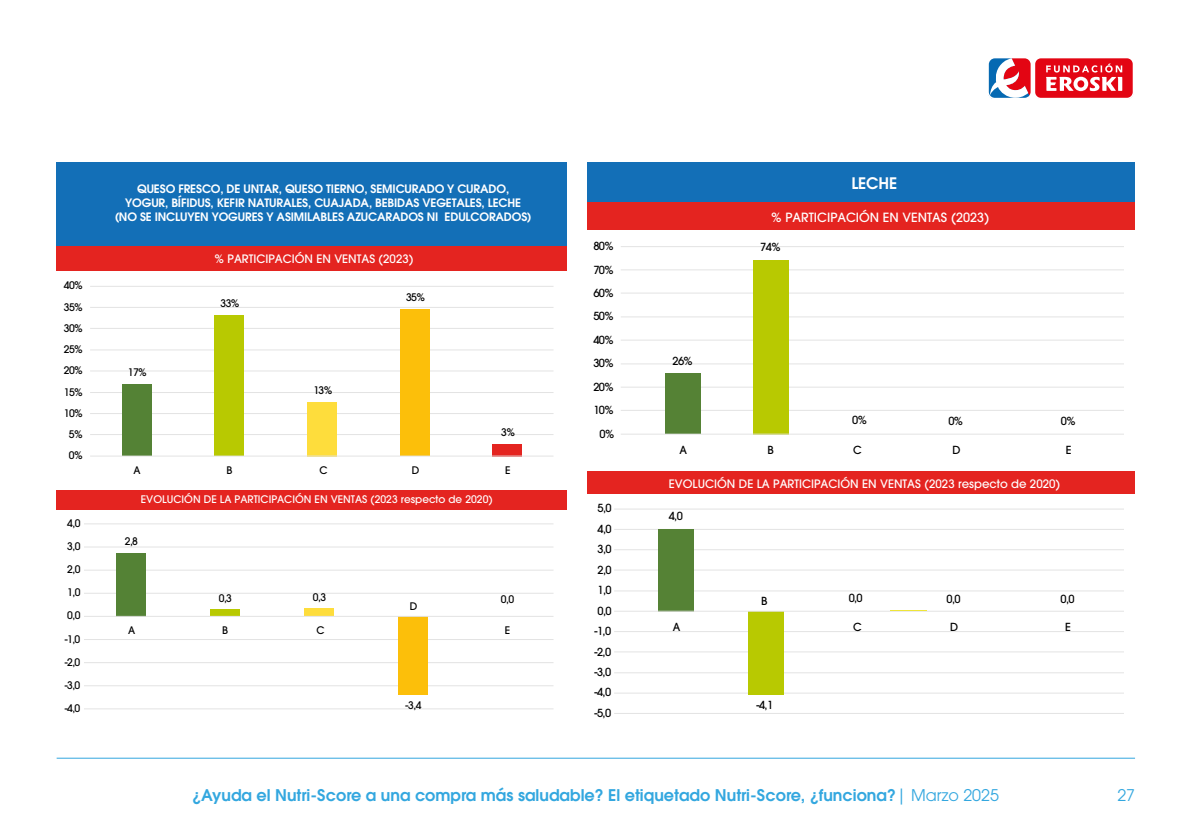
<style>
.page{position:relative;width:1191px;height:840px;background:#fff}
.page>*{position:absolute;margin:0;border:0;box-sizing:border-box;transform-origin:0 0}
.t1{font:600 16px "ITC Avant Garde Pro";color:#33a7df}
.t2{font:16px "ITC Avant Garde Pro";color:#33a7df}
.t3{font:600 15.8px "ITC Avant Garde Pro";letter-spacing:-.01em;color:#fff}
.t4{font:500 12.6px "ITC Avant Garde Pro";color:#fff}
.t5{font:600 11.6px/13.8px "ITC Avant Garde Pro";letter-spacing:-.01em;color:#fff;text-align:center}
.t6{font:500 11.6px "ITC Avant Garde Pro";color:#fff}
.t7{font:500 11px "ITC Avant Garde Pro";letter-spacing:-.055em;color:#000}
.t8{font:500 10.4px "ITC Avant Garde Pro";letter-spacing:-.055em;color:#000}
.t9{font:500 10.4px "ITC Avant Garde Pro";color:#fff}
.s1{font-weight:400}
</style>
<div class="page">
<svg style="left:988px;top:58px;width:145px;height:41px"></svg>
<div style="left:56px;top:162px;width:511px;height:85px;background:#136fb7"></div>
<div style="left:56px;top:246px;width:511px;height:25px;background:#e42420"></div>
<div style="left:56px;top:489px;width:511px;height:20px;background:#e42420"></div>
<hr style="left:84px;top:708px;width:469px;height:1px;background:#e3e3e3">
<hr style="left:84px;top:685px;width:469px;height:1px;background:#e3e3e3">
<hr style="left:84px;top:661px;width:469px;height:1px;background:#e3e3e3">
<hr style="left:84px;top:638px;width:469px;height:1px;background:#e3e3e3">
<hr style="left:84px;top:592px;width:469px;height:1px;background:#e3e3e3">
<hr style="left:84px;top:569px;width:469px;height:1px;background:#e3e3e3">
<hr style="left:84px;top:546px;width:469px;height:1px;background:#e3e3e3">
<hr style="left:84px;top:523px;width:469px;height:1px;background:#e3e3e3">
<div style="left:116px;top:552px;width:29px;height:64px;background:#548235"></div>
<div style="left:210px;top:609px;width:29px;height:7px;background:#b8c901"></div>
<div style="left:304px;top:608px;width:30px;height:8px;background:#fedd3c"></div>
<div style="left:398px;top:616px;width:30px;height:78px;background:#fcbf0a"></div>
<hr style="left:84px;top:615px;width:469px;height:1px;background:#e3e3e3">
<hr style="left:90px;top:434px;width:463px;height:1px;background:#e3e3e3">
<hr style="left:90px;top:413px;width:463px;height:1px;background:#e3e3e3">
<hr style="left:90px;top:392px;width:463px;height:1px;background:#e3e3e3">
<hr style="left:90px;top:370px;width:463px;height:1px;background:#e3e3e3">
<hr style="left:90px;top:349px;width:463px;height:1px;background:#e3e3e3">
<hr style="left:90px;top:328px;width:463px;height:1px;background:#e3e3e3">
<hr style="left:90px;top:307px;width:463px;height:1px;background:#e3e3e3">
<hr style="left:90px;top:286px;width:463px;height:1px;background:#e3e3e3">
<div style="left:122px;top:384px;width:29px;height:72px;background:#548235"></div>
<div style="left:214px;top:315px;width:30px;height:141px;background:#b8c901"></div>
<div style="left:307px;top:402px;width:29px;height:54px;background:#fedd3c"></div>
<div style="left:400px;top:309px;width:29px;height:147px;background:#fcbf0a"></div>
<div style="left:492px;top:444px;width:29px;height:12px;background:#e42420"></div>
<hr style="left:90px;top:455px;width:463px;height:1px;background:#e3e3e3">
<div style="left:588px;top:162px;width:547px;height:41px;background:#136fb7"></div>
<div style="left:588px;top:202px;width:547px;height:28px;background:#e42420"></div>
<div style="left:588px;top:471px;width:547px;height:22px;background:#e42420"></div>
<hr style="left:614px;top:712px;width:510px;height:1px;background:#e3e3e3">
<hr style="left:614px;top:692px;width:510px;height:1px;background:#e3e3e3">
<hr style="left:614px;top:672px;width:510px;height:1px;background:#e3e3e3">
<hr style="left:614px;top:651px;width:510px;height:1px;background:#e3e3e3">
<hr style="left:614px;top:630px;width:510px;height:1px;background:#e3e3e3">
<hr style="left:614px;top:590px;width:510px;height:1px;background:#e3e3e3">
<hr style="left:614px;top:569px;width:510px;height:1px;background:#e3e3e3">
<hr style="left:614px;top:549px;width:510px;height:1px;background:#e3e3e3">
<hr style="left:614px;top:528px;width:510px;height:1px;background:#e3e3e3">
<hr style="left:614px;top:508px;width:510px;height:1px;background:#e3e3e3">
<div style="left:658px;top:528px;width:36px;height:83px;background:#558235"></div>
<div style="left:747px;top:611px;width:36px;height:82px;background:#b8c901"></div>
<hr style="left:614px;top:610px;width:510px;height:1px;background:#e3e3e3">
<hr style="left:621px;top:409px;width:503px;height:1px;background:#e3e3e3">
<hr style="left:621px;top:386px;width:503px;height:1px;background:#e3e3e3">
<hr style="left:621px;top:363px;width:503px;height:1px;background:#e3e3e3">
<hr style="left:621px;top:339px;width:503px;height:1px;background:#e3e3e3">
<hr style="left:621px;top:316px;width:503px;height:1px;background:#e3e3e3">
<hr style="left:621px;top:292px;width:503px;height:1px;background:#e3e3e3">
<hr style="left:621px;top:269px;width:503px;height:1px;background:#e3e3e3">
<hr style="left:621px;top:246px;width:503px;height:1px;background:#e3e3e3">
<div style="left:665px;top:373px;width:36px;height:61px;background:#558235"></div>
<div style="left:753px;top:260px;width:35px;height:174px;background:#b8c901"></div>
<hr style="left:621px;top:433px;width:503px;height:1px;background:#e3e3e3">
<hr style="left:57px;top:757px;width:1078px;height:1px;background:#33a7df">
<p class="t8" style="left:64px;top:279px;width:21px">40%</p>
<p class="t8" style="left:64px;top:300px;width:21px">35%</p>
<p class="t8" style="left:64px;top:321px;width:21px">30%</p>
<p class="t8" style="left:64px;top:342px;width:21px">25%</p>
<p class="t8" style="left:64px;top:364px;width:21px">20%</p>
<p class="t8" style="left:64px;top:385px;width:21px">15%</p>
<p class="t8" style="left:64px;top:406px;width:21px">10%</p>
<p class="t8" style="left:69px;top:427px;width:15px">5%</p>
<p class="t8" style="left:69px;top:448px;width:15px">0%</p>
<p class="t8" style="left:67px;top:516px;width:15px">4,0</p>
<p class="t8" style="left:67px;top:539px;width:15px">3,0</p>
<p class="t8" style="left:67px;top:562px;width:15px">2,0</p>
<p class="t8" style="left:67px;top:585px;width:15px">1,0</p>
<p class="t8" style="left:67px;top:608px;width:15px">0,0</p>
<p class="t8" style="left:65px;top:631px;width:17px">-1,0</p>
<p class="t8" style="left:65px;top:655px;width:17px">-2,0</p>
<p class="t8" style="left:65px;top:678px;width:17px">-3,0</p>
<p class="t8" style="left:65px;top:701px;width:17px">-4,0</p>
<p class="t5" style="left:115px;top:181px;width:418px">QUESO FRESCO, DE UNTAR, QUESO TIERNO, SEMICURADO Y CURADO,<br>YOGUR, BÍFIDUS, KEFIR NATURALES, CUAJADA, BEBIDAS VEGETALES, LECHE (NO SE INCLUYEN YOGURES Y ASIMILABLES AZUCARADOS NI EDULCORADOS)</p>
<p class="t6" style="left:214px;top:251px;width:200px">% PARTICIPACIÓN EN VENTAS (2023)</p>
<p class="t8" style="left:128px;top:365px;width:21px">17%</p>
<p class="t8" style="left:221px;top:297px;width:21px">33%</p>
<p class="t8" style="left:313px;top:383px;width:21px">13%</p>
<p class="t8" style="left:406px;top:290px;width:21px">35%</p>
<p class="t8" style="left:501px;top:425px;width:15px">3%</p>
<p class="t8" style="left:134px;top:463px;width:9px">A</p>
<p class="t8" style="left:226px;top:463px;width:8px">B</p>
<p class="t8" style="left:319px;top:463px;width:10px">C</p>
<p class="t8" style="left:412px;top:463px;width:9px">D</p>
<p class="t8" style="left:505px;top:463px;width:7px">E</p>
<p class="t9" style="left:141px;top:492px;width:353px">EVOLUCIÓN DE LA PARTICIPACIÓN EN VENTAS (2023 respecto de 2020)</p>
<p class="t8" style="left:125px;top:534px;width:15px">2,8</p>
<p class="t8" style="left:219px;top:591px;width:15px">0,3</p>
<p class="t8" style="left:313px;top:590px;width:15px">0,3</p>
<p class="t8" style="left:128px;top:623px;width:9px">A</p>
<p class="t8" style="left:222px;top:623px;width:8px">B</p>
<p class="t8" style="left:316px;top:623px;width:10px">C</p>
<p class="t8" style="left:410px;top:598px;width:9px">D</p>
<p class="t8" style="left:405px;top:698px;width:18px">-3,4</p>
<p class="t8" style="left:501px;top:592px;width:15px">0,0</p>
<p class="t8" style="left:505px;top:623px;width:7px">E</p>
<p class="t7" style="left:593px;top:239px;width:22px">80%</p>
<p class="t7" style="left:593px;top:262px;width:22px">70%</p>
<p class="t7" style="left:593px;top:286px;width:22px">60%</p>
<p class="t7" style="left:593px;top:309px;width:22px">50%</p>
<p class="t7" style="left:593px;top:332px;width:22px">40%</p>
<p class="t7" style="left:593px;top:356px;width:22px">30%</p>
<p class="t7" style="left:593px;top:379px;width:22px">20%</p>
<p class="t7" style="left:593px;top:403px;width:22px">10%</p>
<p class="t7" style="left:599px;top:426px;width:16px">0%</p>
<p class="t7" style="left:597px;top:501px;width:16px">5,0</p>
<p class="t7" style="left:597px;top:521px;width:16px">4,0</p>
<p class="t7" style="left:597px;top:542px;width:16px">3,0</p>
<p class="t7" style="left:597px;top:562px;width:16px">2,0</p>
<p class="t7" style="left:597px;top:582px;width:16px">1,0</p>
<p class="t7" style="left:597px;top:603px;width:16px">0,0</p>
<p class="t7" style="left:594px;top:623px;width:18px">-1,0</p>
<p class="t7" style="left:594px;top:644px;width:18px">-2,0</p>
<p class="t7" style="left:594px;top:664px;width:18px">-3,0</p>
<p class="t7" style="left:594px;top:685px;width:18px">-4,0</p>
<p class="t7" style="left:594px;top:705px;width:18px">-5,0</p>
<h2 class="t3" style="left:851px;top:173px;width:47px">LECHE</h2>
<p class="t4" style="left:771px;top:209px;width:220px">% PARTICIPACIÓN EN VENTAS (2023)</p>
<p class="t7" style="left:672px;top:353px;width:22px">26%</p>
<p class="t7" style="left:760px;top:240px;width:22px">74%</p>
<p class="t7" style="left:679px;top:442px;width:9px">A</p>
<p class="t7" style="left:767px;top:442px;width:8px">B</p>
<p class="t7" style="left:852px;top:413px;width:16px">0%</p>
<p class="t7" style="left:948px;top:413px;width:16px">0%</p>
<p class="t7" style="left:1061px;top:413px;width:16px">0%</p>
<p class="t7" style="left:853px;top:442px;width:10px">C</p>
<p class="t7" style="left:952px;top:442px;width:10px">D</p>
<p class="t7" style="left:1065px;top:442px;width:7px">E</p>
<p class="t6" style="left:669px;top:476px;width:393px">EVOLUCIÓN DE LA PARTICIPACIÓN EN VENTAS (2023 respecto de 2020)</p>
<p class="t7" style="left:669px;top:509px;width:16px">4,0</p>
<p class="t7" style="left:761px;top:593px;width:8px">B</p>
<p class="t7" style="left:848px;top:591px;width:16px">0,0</p>
<p class="t7" style="left:946px;top:591px;width:16px">0,0</p>
<p class="t7" style="left:1060px;top:591px;width:16px">0,0</p>
<p class="t7" style="left:672px;top:619px;width:9px">A</p>
<p class="t7" style="left:853px;top:619px;width:10px">C</p>
<p class="t7" style="left:950px;top:619px;width:10px">D</p>
<p class="t7" style="left:1065px;top:619px;width:7px">E</p>
<p class="t7" style="left:756px;top:697px;width:18px">-4,1</p>
<h1 class="t1" style="left:192px;top:784px;width:808px">¿Ayuda el Nutri-Score a una compra más saludable? El etiquetado Nutri-Score, ¿funciona?<span class="s1">| Marzo 2025</span></h1>
<h1 class="t2" style="left:1117px;top:784px;width:19px">27</h1>
</div>
